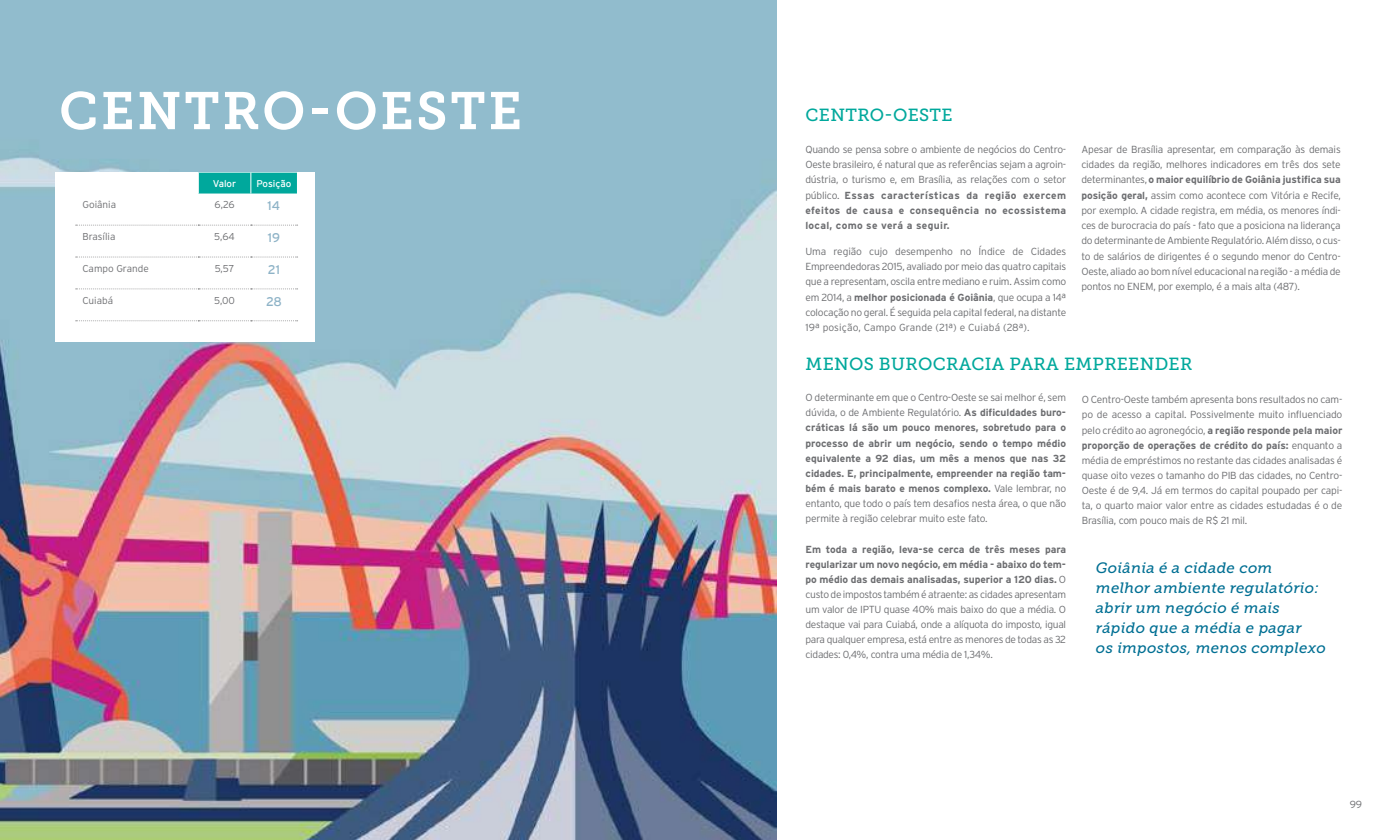
<style>
.page{position:relative;width:1397px;height:840px;background:#fff}
.page>*{position:absolute;margin:0;border:0;box-sizing:border-box;transform-origin:0 0}
.t1{font:52.5px "Museo Slab 700";letter-spacing:.05em;color:#fff}
.t2{font:17.5px "Museo Slab 500";letter-spacing:.02em;color:#00a89c}
.t3{font:italic 15px/20px "Museo Slab 500";letter-spacing:.02em;color:#006f93}
.t4{font:12.5px "Interstate";color:#8eb3c7}
.t5{font:300 10.25px/15.2px "Interstate";letter-spacing:-.025em;color:#6d6e71;text-align:justify}
.t6{font:700 10.25px/15.1px "Interstate";letter-spacing:-.005em;color:#6d6e71;text-align:justify}
.t7{font:300 10px "Interstate";color:#6d6e71}
.t8{font:9.75px "Interstate";color:#fff}
.s1{font-weight:700}
.s2{font-weight:300}
</style>
<div class="page">
<img style="left:0;top:0;width:776px;height:840px">
<div style="left:55px;top:173px;width:259px;height:169px;background:#fff"></div>
<svg style="left:76px;top:225px;width:221px;height:1px"></svg>
<svg style="left:76px;top:257px;width:221px;height:1px"></svg>
<svg style="left:76px;top:289px;width:221px;height:1px"></svg>
<svg style="left:76px;top:320px;width:221px;height:1px"></svg>
<div style="left:198px;top:173px;width:99px;height:20px;background:#00a89c"></div>
<h1 class="t1" style="left:59px;top:81px;width:464px">CENTRO-OESTE</h1>
<p class="t8" style="left:213px;top:178px;width:25px">Valor</p>
<p class="t8" style="left:256px;top:178px;width:37px">Posição</p>
<p class="t7" style="left:82px;top:199px;width:35px">Goiânia</p>
<p class="t7" style="left:214px;top:199px;width:21px">6,26</p>
<p class="t4" style="left:267px;top:199px;width:14px">14</p>
<p class="t7" style="left:82px;top:231px;width:34px">Brasília</p>
<p class="t7" style="left:214px;top:231px;width:22px">5,64</p>
<p class="t4" style="left:268px;top:231px;width:14px">19</p>
<p class="t7" style="left:82px;top:263px;width:68px">Campo Grande</p>
<p class="t7" style="left:215px;top:263px;width:21px">5,57</p>
<p class="t4" style="left:268px;top:263px;width:14px">21</p>
<p class="t7" style="left:82px;top:295px;width:32px">Cuiabá</p>
<p class="t7" style="left:214px;top:295px;width:22px">5,00</p>
<p class="t4" style="left:266px;top:295px;width:17px">28</p>
<h2 class="t2" style="left:805px;top:105px;width:149px">CENTRO-OESTE</h2>
<p class="t5" style="left:805px;top:141px;width:262px">Quando se pensa sobre o ambiente de negócios do Centro-Oeste brasileiro, é natural que as referências sejam a agroin&shy;dústria, o turismo e, em Brasília, as relações com o setor público. <span class="s1">Essas características da região exercem efeitos de causa e consequência no ecossistema local, como se verá a seguir.</span></p>
<p class="t5" style="left:805px;top:244px;width:262px">Uma região cujo desempenho no Índice de Cidades Empreendedoras 2015, avaliado por meio das quatro capitais que a representam, oscila entre mediano e ruim. Assim como em 2014, a <span class="s1">melhor posicionada é Goiânia</span>, que ocupa a 14ª colocação no geral. É seguida pela capital federal, na distante 19ª posição, Campo Grande (21ª) e Cuiabá (28ª).</p>
<p class="t5" style="left:1081px;top:141px;width:261px">Apesar de Brasília apresentar, em comparação às demais cidades da região, melhores indicadores em três dos sete determinantes, <span class="s1">o maior equilíbrio de Goiânia justifica sua posição geral,</span> assim como acontece com Vitória e Recife, por exemplo. A cidade registra, em média, os menores índi&shy;ces de burocracia do país - fato que a posiciona na liderança do determinante de Ambiente Regulatório. Além disso, o cus&shy;to de salários de dirigentes é o segundo menor do Centro-Oeste, aliado ao bom nível educacional na região - a média de pontos no ENEM, por exemplo, é a mais alta (487).</p>
<h2 class="t2" style="left:805px;top:354px;width:388px">MENOS BUROCRACIA PARA EMPREENDER</h2>
<p class="t6" style="left:805px;top:390px;width:262px"><span class="s2">O determinante em que o Centro-Oeste se sai melhor é, sem dúvida, o de Ambiente Regulatório.</span> As dificuldades buro&shy;cráticas lá são um pouco menores, sobretudo para o processo de abrir um negócio, sendo o tempo médio equivalente a 92 dias, um mês a menos que nas 32 cidades. E, principalmente, empreender na região tam&shy;bém é mais barato e menos complexo. <span class="s2">Vale lembrar, no entanto, que todo o país tem desafios nesta área, o que não permite à região celebrar muito este fato.</span></p>
<p class="t5" style="left:805px;top:541px;width:262px"><span class="s1">Em toda a região, leva-se cerca de três meses para regularizar um novo negócio, em média - abaixo do tem&shy;po médio das demais analisadas, superior a 120 dias.</span> O custo de impostos também é atraente: as cidades apresentam um valor de IPTU quase 40% mais baixo do que a média. O destaque vai para Cuiabá, onde a alíquota do imposto, igual para qualquer empresa, está entre as menores de todas as 32 cidades: 0,4%, contra uma média de 1,34%.</p>
<p class="t5" style="left:1081px;top:392px;width:262px">O Centro-Oeste também apresenta bons resultados no cam&shy;po de acesso a capital. Possivelmente muito influenciado pelo crédito ao agronegócio, <span class="s1">a região responde pela maior proporção de operações de crédito do país:</span> enquanto a média de empréstimos no restante das cidades analisadas é quase oito vezes o tamanho do PIB das cidades, no Centro-Oeste é de 9,4. Já em termos do capital poupado per capi&shy;ta, o quarto maior valor entre as cidades estudadas é o de Brasília, com pouco mais de R$ 21 mil.</p>
<h3 class="t3" style="left:1095px;top:557px;width:231px">Goiânia é a cidade com melhor ambiente regulatório: abrir um negócio é mais rápido que a média e pagar<br>os impostos, menos complexo</h3>
<p class="t5" style="left:1349px;top:797px;width:14px">99</p>
</div>
